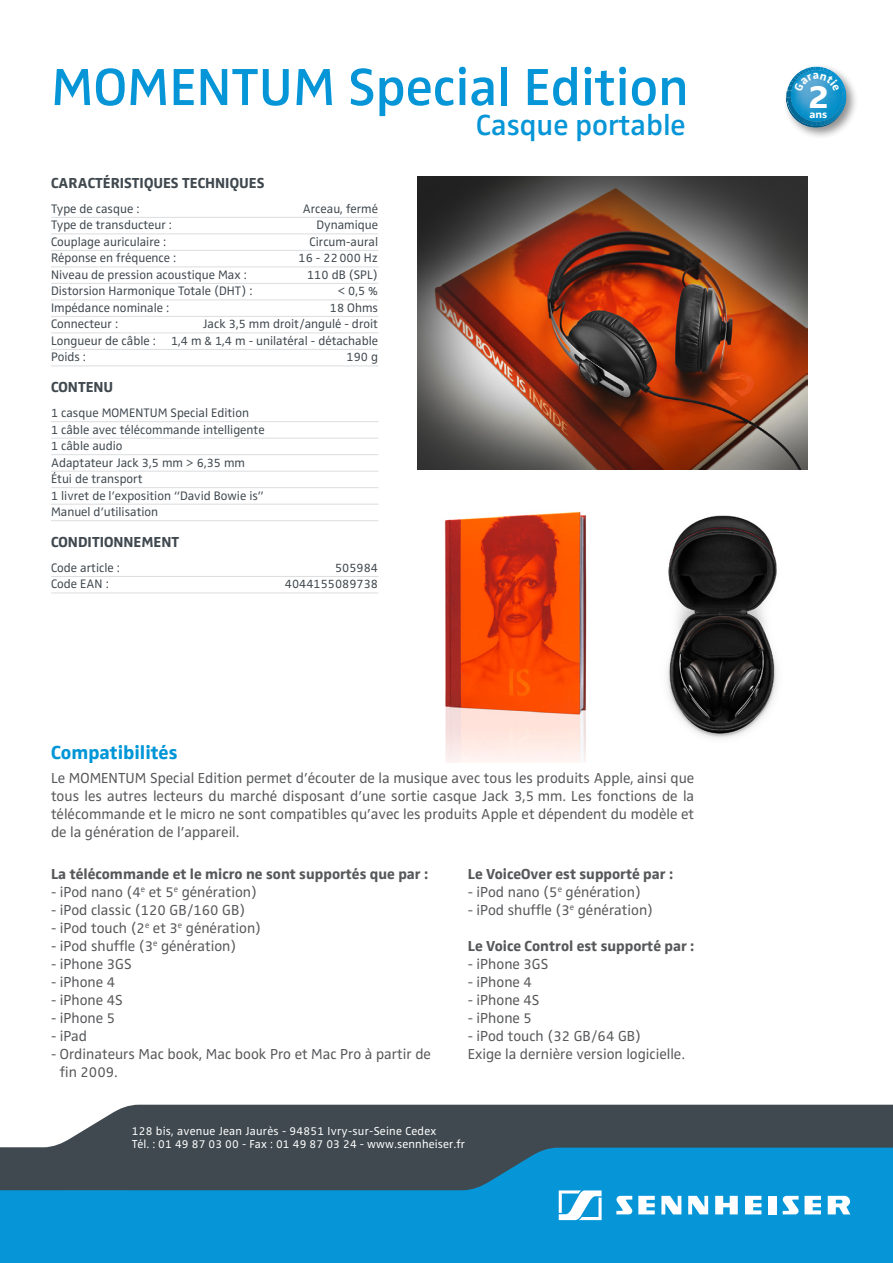
<style>
.page{position:relative;width:893px;height:1263px;background:#fff}
.page>*{position:absolute;margin:0;border:0;box-sizing:border-box;transform-origin:0 0}
.t1{font:600 54px "Sennheiser";color:#0696d7}
.t2{font:700 33.75px "Sennheiser";color:#fff;scale:1.17 1}
.t3{font:600 30px "Sennheiser";color:#0696d7}
.t4{font:700 19.5px "Sennheiser";color:#0196d7}
.t5{font:15px/18px "Sennheiser";color:#57585a}
.t6{font:700 15px "Sennheiser";color:#57585a}
.t7{font:700 15px "Sennheiser";color:#40494f}
.Textes_descriptifs{font:12.75px "Sennheiser";color:#40494f}
.Normal_e{font:12px/13.5px "Sennheiser";letter-spacing:.02em;color:#fff}
.t8{font:700 10.65px "Sennheiser";color:#fff;scale:1.07 1}
</style>
<div class="page">
<div style="left:48px;top:1105px;width:845px;height:42px;background:#40494f"></div>
<svg style="left:0;top:1147px;width:893px;height:116px;background:#1384b8"></svg>
<svg style="left:559px;top:1190px;width:43px;height:30px"></svg>
<svg style="left:828px;top:1196px;width:22px;height:18px"></svg>
<svg style="left:638px;top:1196px;width:17px;height:18px"></svg>
<svg style="left:661px;top:1196px;width:20px;height:18px"></svg>
<svg style="left:715px;top:1196px;width:23px;height:18px"></svg>
<svg style="left:688px;top:1196px;width:20px;height:18px"></svg>
<div style="left:768px;top:1196px;width:8px;height:18px;background:#fff"></div>
<svg style="left:745px;top:1196px;width:16px;height:18px"></svg>
<svg style="left:616px;top:1196px;width:16px;height:18px"></svg>
<svg style="left:783px;top:1196px;width:38px;height:18px"></svg>
<hr style="left:51px;top:217px;width:327px;height:1px;background:#dcdddf">
<hr style="left:51px;top:233px;width:327px;height:1px;background:#dcdddf">
<hr style="left:51px;top:250px;width:327px;height:1px;background:#dcdddf">
<hr style="left:51px;top:266px;width:327px;height:1px;background:#dcdddf">
<hr style="left:51px;top:283px;width:327px;height:1px;background:#dcdddf">
<hr style="left:51px;top:299px;width:327px;height:1px;background:#dcdddf">
<hr style="left:51px;top:316px;width:327px;height:1px;background:#dcdddf">
<hr style="left:51px;top:332px;width:327px;height:1px;background:#dcdddf">
<hr style="left:51px;top:349px;width:327px;height:1px;background:#dcdddf">
<hr style="left:51px;top:365px;width:327px;height:1px;background:#dcdddf">
<hr style="left:51px;top:421px;width:327px;height:1px;background:#dcdddf">
<hr style="left:51px;top:438px;width:327px;height:1px;background:#dcdddf">
<hr style="left:51px;top:454px;width:327px;height:1px;background:#dcdddf">
<hr style="left:51px;top:471px;width:327px;height:1px;background:#dcdddf">
<hr style="left:51px;top:487px;width:327px;height:1px;background:#dcdddf">
<hr style="left:51px;top:504px;width:327px;height:1px;background:#dcdddf">
<hr style="left:51px;top:520px;width:327px;height:1px;background:#dcdddf">
<hr style="left:51px;top:576px;width:327px;height:1px;background:#dcdddf">
<hr style="left:51px;top:592px;width:327px;height:1px;background:#dcdddf">
<div style="left:782px;top:63px;width:77px;height:77px;background:#231f20;opacity:.5"></div>
<img style="left:667px;top:515px;width:110px;height:224px">
<img style="left:417px;top:469px;width:219px;height:294px">
<img style="left:417px;top:176px;width:391px;height:293px">
<svg style="left:786px;top:67px;width:60px;height:61px;background:#4aa2ca"></svg>
<p class="t1" style="left:51px;top:56px;width:639px">MOMENTUM Special Edition</p>
<p class="t3" style="left:476px;top:108px;width:211px">Casque portable</p>
<p class="t7" style="left:51px;top:174px;width:215px">CARACTÉRISTIQUES TECHNIQUES</p>
<p class="Textes_descriptifs" style="left:51px;top:201px;width:90px">Type de casque :</p>
<p class="Textes_descriptifs" style="left:303px;top:201px;width:77px">Arceau, fermé</p>
<p class="Textes_descriptifs" style="left:51px;top:218px;width:122px">Type de transducteur :</p>
<p class="Textes_descriptifs" style="left:316px;top:218px;width:63px">Dynamique</p>
<p class="Textes_descriptifs" style="left:51px;top:234px;width:117px">Couplage auriculaire :</p>
<p class="Textes_descriptifs" style="left:309px;top:234px;width:70px">Circum-aural</p>
<p class="Textes_descriptifs" style="left:51px;top:251px;width:127px">Réponse en fréquence :</p>
<p class="Textes_descriptifs" style="left:299px;top:251px;width:81px">16 - 22000 Hz</p>
<p class="Textes_descriptifs" style="left:51px;top:267px;width:197px">Niveau de pression acoustique Max :</p>
<p class="Textes_descriptifs" style="left:307px;top:267px;width:72px">110 dB (SPL)</p>
<p class="Textes_descriptifs" style="left:51px;top:284px;width:203px">Distorsion Harmonique Totale (DHT) :</p>
<p class="Textes_descriptifs" style="left:337px;top:284px;width:42px">&lt; 0,5 %</p>
<p class="Textes_descriptifs" style="left:51px;top:300px;width:120px">Impédance nominale :</p>
<p class="Textes_descriptifs" style="left:330px;top:300px;width:50px">18 Ohms</p>
<p class="Textes_descriptifs" style="left:51px;top:317px;width:68px">Connecteur :</p>
<p class="Textes_descriptifs" style="left:203px;top:317px;width:176px">Jack 3,5 mm droit/angulé - droit</p>
<p class="Textes_descriptifs" style="left:51px;top:333px;width:328px">Longueur de câble : 1,4 m &amp; 1,4 m - unilatéral - détachable</p>
<p class="Textes_descriptifs" style="left:51px;top:350px;width:36px">Poids :</p>
<p class="Textes_descriptifs" style="left:347px;top:350px;width:33px">190 g</p>
<p class="t7" style="left:51px;top:378px;width:64px">CONTENU</p>
<p class="Textes_descriptifs" style="left:51px;top:405px;width:200px">1 casque MOMENTUM Special Edition</p>
<p class="Textes_descriptifs" style="left:51px;top:422px;width:215px">1 câble avec télécommande intelligente</p>
<p class="Textes_descriptifs" style="left:51px;top:438px;width:73px">1 câble audio</p>
<p class="Textes_descriptifs" style="left:51px;top:455px;width:196px">Adaptateur Jack 3,5 mm &gt; 6,35 mm</p>
<p class="Textes_descriptifs" style="left:51px;top:471px;width:93px">Étui de transport</p>
<p class="Textes_descriptifs" style="left:51px;top:488px;width:214px">1 livret de l’exposition “David Bowie is”</p>
<p class="Textes_descriptifs" style="left:51px;top:504px;width:109px">Manuel d’utilisation</p>
<p class="t7" style="left:51px;top:533px;width:130px">CONDITIONNEMENT</p>
<p class="Textes_descriptifs" style="left:51px;top:560px;width:70px">Code article :</p>
<p class="Textes_descriptifs" style="left:335px;top:560px;width:44px">505984</p>
<p class="Textes_descriptifs" style="left:51px;top:577px;width:59px">Code EAN :</p>
<p class="Textes_descriptifs" style="left:285px;top:577px;width:95px">4044155089738</p>
<p class="t4" style="left:51px;top:741px;width:128px">Compatibilités</p>
<p class="t5" style="left:51px;top:769px;width:645px;text-align:justify">Le MOMENTUM Special Edition permet d’écouter de la musique avec tous les produits Apple, ainsi que tous les autres lecteurs du marché disposant d’une sortie casque Jack 3,5 mm. Les fonctions de la télécommande et le micro ne sont compatibles qu’avec les produits Apple et dépendent du modèle et de la génération de l’appareil.</p>
<p class="t6" style="left:51px;top:865px;width:379px">La télécommande et le micro ne sont supportés que par :</p>
<p class="t5" style="left:51px;top:883px;width:208px">- iPod nano (4<sup>e</sup> et 5<sup>e</sup> génération)</p>
<p class="t5" style="left:51px;top:901px;width:196px">- iPod classic (120 GB/160 GB)</p>
<p class="t5" style="left:51px;top:919px;width:212px">- iPod touch (2<sup>e</sup> et 3<sup>e</sup> génération)</p>
<p class="t5" style="left:51px;top:937px;width:187px">- iPod shuffle (3<sup>e</sup> génération)</p>
<p class="t5" style="left:51px;top:955px;width:82px">- iPhone 3GS</p>
<p class="t5" style="left:51px;top:973px;width:66px">- iPhone 4</p>
<p class="t5" style="left:51px;top:991px;width:73px">- iPhone 4S</p>
<p class="t5" style="left:51px;top:1009px;width:66px">- iPhone 5</p>
<p class="t5" style="left:51px;top:1027px;width:38px">- iPad</p>
<p class="t5" style="left:60px;top:1045px;width:373px;text-indent:-9px">- Ordinateurs Mac book, Mac book Pro et Mac Pro à partir de fin 2009.</p>
<p class="t6" style="left:468px;top:865px;width:207px">Le VoiceOver est supporté par :</p>
<p class="t5" style="left:468px;top:883px;width:175px">- iPod nano (5<sup>e</sup> génération)</p>
<p class="t5" style="left:468px;top:901px;width:187px">- iPod shuffle (3<sup>e</sup> génération)</p>
<p class="t6" style="left:468px;top:937px;width:228px">Le Voice Control est supporté par :</p>
<p class="t5" style="left:468px;top:955px;width:82px">- iPhone 3GS</p>
<p class="t5" style="left:468px;top:973px;width:66px">- iPhone 4</p>
<p class="t5" style="left:468px;top:991px;width:73px">- iPhone 4S</p>
<p class="t5" style="left:468px;top:1009px;width:66px">- iPhone 5</p>
<p class="t5" style="left:468px;top:1027px;width:175px">- iPod touch (32 GB/64 GB)</p>
<p class="t5" style="left:468px;top:1045px;width:219px">Exige la dernière version logicielle.</p>
<p class="Normal_e" style="left:132px;top:1124px;width:335px">128 bis, avenue Jean Jaurès - 94851 Ivry-sur-Seine Cedex<br>Tél. : 01 49 87 03 00 - Fax : 01 49 87 03 24 - www.sennheiser.fr</p>
<p class="t2" style="left:808px;top:76px;width:20px">2</p>
<p class="t8" style="left:809px;top:108px;width:18px">ans</p>
</div>
